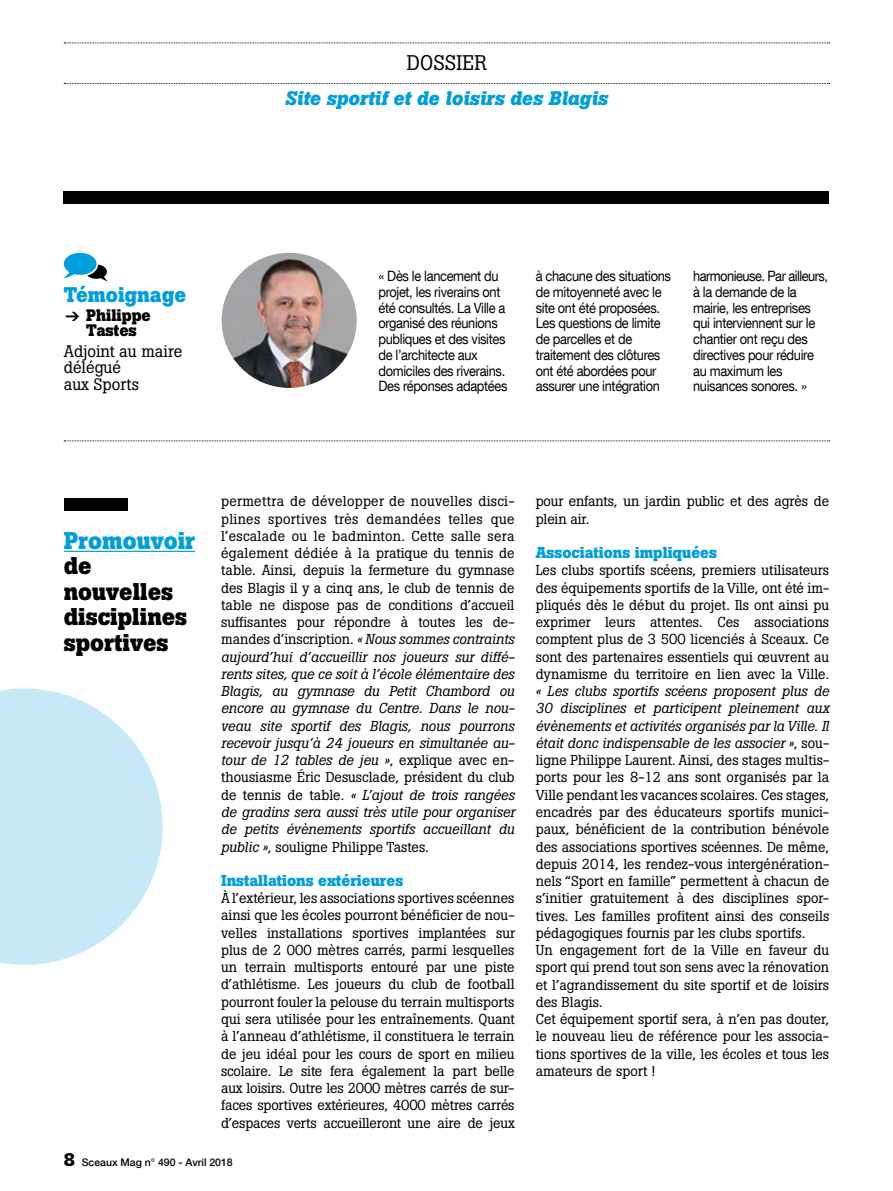
<style>
.page{position:relative;width:893px;height:1191px;background:#fff}
.page>*{position:absolute;margin:0;border:0;box-sizing:border-box;transform-origin:0 0}
.t1{font:700 24px/25.5px "Boton Pro";color:#000}
.t2{font:700 21px "Boton Pro";color:#009edc}
.t3{font:21px "Boton Pro";letter-spacing:.01em;color:#000}
.t4{font:italic 700 19.5px "Boton Pro";color:#009edc}
.t5{font:16.5px/16.5px "Boton Pro";color:#000}
.t6{font:700 16.5px/15px "Boton Pro";color:#000;text-align:center}
.t7{font:700 15.75px "Boton Pro";color:#009edc}
.t8{font:14.25px/17.2px "Boton Pro";color:#000;text-align:justify}
.t9{font:14.25px/15.8px "Helvetica Neue LT Com";letter-spacing:-.025em;color:#000;scale:.9 1}
.t10{font:500 10.5px "Helvetica Neue LT Com";color:#000}
.s1{font-family:"Flesh Plain";font-weight:400;font-size:18px}
.s2{color:#009edc}
.s3{font-style:italic}
.s4{font-family:"Boton Pro";font-weight:700;font-size:18px}
</style>
<div class="page">
<div style="left:64px;top:191px;width:765px;height:13px;background:#000"></div>
<svg style="left:64px;top:43px;width:766px;height:1px"></svg>
<svg style="left:64px;top:83px;width:766px;height:1px"></svg>
<hr style="left:64px;top:551px;width:131px;height:1px;background:#009edc">
<div style="left:64px;top:498px;width:64px;height:12px;background:#000"></div>
<img style="left:222px;top:253px;width:135px;height:135px;border-radius:68px">
<svg style="left:63px;top:253px;width:45px;height:28px"></svg>
<svg style="left:64px;top:440px;width:766px;height:1px"></svg>
<svg style="left:0;top:688px;width:163px;height:277px;fill:#c7e9f7"></svg>
<p class="t3" style="left:407px;top:49px;width:82px">DOSSIER</p>
<p class="t4" style="left:285px;top:85px;width:324px">Site sportif et de loisirs des Blagis</p>
<p class="t2" style="left:64px;top:281px;width:124px">Témoignage</p>
<p class="t6" style="left:64px;top:308px;width:89px"><span class="s1">q</span> Philippe<br>Tastes</p>
<p class="t5" style="left:64px;top:343px;width:120px">Adjoint au maire délégué<br>aux Sports</p>
<p class="t9" style="left:378px;top:268px;width:145px">« Dès le lancement du projet, les riverains ont été consultés. La Ville a organisé des réunions publiques et des visites de l’architecte aux domiciles des riverains.<br>Des réponses adaptées</p>
<p class="t9" style="left:536px;top:268px;width:152px">à chacune des situations de mitoyenneté avec le site ont été proposées.<br>Les questions de limite de parcelles et de traitement des clôtures ont été abordées pour assurer une intégration</p>
<p class="t9" style="left:693px;top:268px;width:151px">harmonieuse. Par ailleurs, à la demande de la mairie, les entreprises qui interviennent sur le chantier ont reçu des directives pour réduire au maximum les nuisances sonores. »</p>
<p class="t1" style="left:64px;top:528px;width:133px"><span class="s2">Promouvoir </span>de nouvelles disciplines sportives</p>
<p class="t8" style="left:221px;top:493px;width:296px">permettra de développer de nouvelles disci&shy;plines sportives très demandées telles que l’escalade ou le badminton. Cette salle sera également dédiée à la pratique du tennis de table. Ainsi, depuis la fermeture du gymnase des Blagis il y a cinq ans, le club de tennis de table ne dispose pas de conditions d’accueil suffisantes pour répondre à toutes les de&shy;mandes d’inscription. <span class="s3">« Nous sommes contraints aujourd’hui d’accueillir nos joueurs sur diffé&shy;rents sites, que ce soit à l’école élémentaire des Blagis, au gymnase du Petit Chambord ou encore au gymnase du Centre. Dans le nou&shy;veau site sportif des Blagis, nous pourrons recevoir jusqu’à 24 joueurs en simultanée au&shy;tour de 12 tables de jeu »</span>, explique avec en&shy;thousiasme Éric Desusclade, président du club de tennis de table. <span class="s3">« L’ajout de trois rangées de gradins sera aussi très utile pour organiser de petits évènements sportifs accueillant du public »</span>, souligne Philippe Tastes.</p>
<p class="t7" style="left:221px;top:870px;width:184px">Installations extérieures</p>
<p class="t8" style="left:221px;top:889px;width:296px">À l’extérieur, les associations sportives scéennes ainsi que les écoles pourront bénéficier de nou&shy;velles installations sportives implantées sur plus de 2 000 mètres carrés, parmi lesquelles un terrain multisports entouré par une piste d’athlétisme. Les joueurs du club de football pourront fouler la pelouse du terrain multisports qui sera utilisée pour les entraînements. Quant à l’anneau d’athlétisme, il constituera le terrain de jeu idéal pour les cours de sport en milieu scolaire. Le site fera également la part belle aux loisirs. Outre les 2000 mètres carrés de sur&shy;faces sportives extérieures, 4000 mètres carrés d’espaces verts accueilleront une aire de jeux</p>
<p class="t8" style="left:536px;top:493px;width:295px">pour enfants, un jardin public et des agrès de plein air.</p>
<p class="t7" style="left:536px;top:542px;width:183px">Associations impliquées</p>
<p class="t8" style="left:536px;top:562px;width:295px;text-align:left">Les clubs sportifs scéens, premiers utilisateurs des équipements sportifs de la Ville, ont été im&shy;pliqués dès le début du projet. Ils ont ainsi pu exprimer leurs attentes. Ces associations comptent plus de 3 500 licenciés à Sceaux. Ce sont des partenaires essentiels qui œuvrent au dynamisme du territoire en lien avec la Ville. <span class="s3">« Les clubs sportifs scéens proposent plus de 30 disciplines et participent pleinement aux évènements et activités organisés par la Ville. Il était donc indispensable de les associer »</span>, sou&shy;ligne Philippe Laurent. Ainsi, des stages multis&shy;ports pour les 8-12 ans sont organisés par la Ville pendant les vacances scolaires. Ces stages, encadrés par des éducateurs sportifs munici&shy;paux, bénéficient de la contribution bénévole des associations sportives scéennes. De même, depuis 2014, les rendez-vous intergénération&shy;nels “Sport en famille” permettent à chacun de s’initier gratuitement à des disciplines spor&shy;tives. Les familles profitent ainsi des conseils pédagogiques fournis par les clubs sportifs.<br>Un engagement fort de la Ville en faveur du sport qui prend tout son sens avec la rénovation et l’agrandissement du site sportif et de loisirs des Blagis.<br>Cet équipement sportif sera, à n’en pas douter, le nouveau lieu de référence pour les associa&shy;tions sportives de la ville, les écoles et tous les amateurs de sport !</p>
<p class="t10" style="left:64px;top:1155px;width:171px"><span class="s4">8</span> Sceaux Mag n° 490 - Avril 2018</p>
</div>
